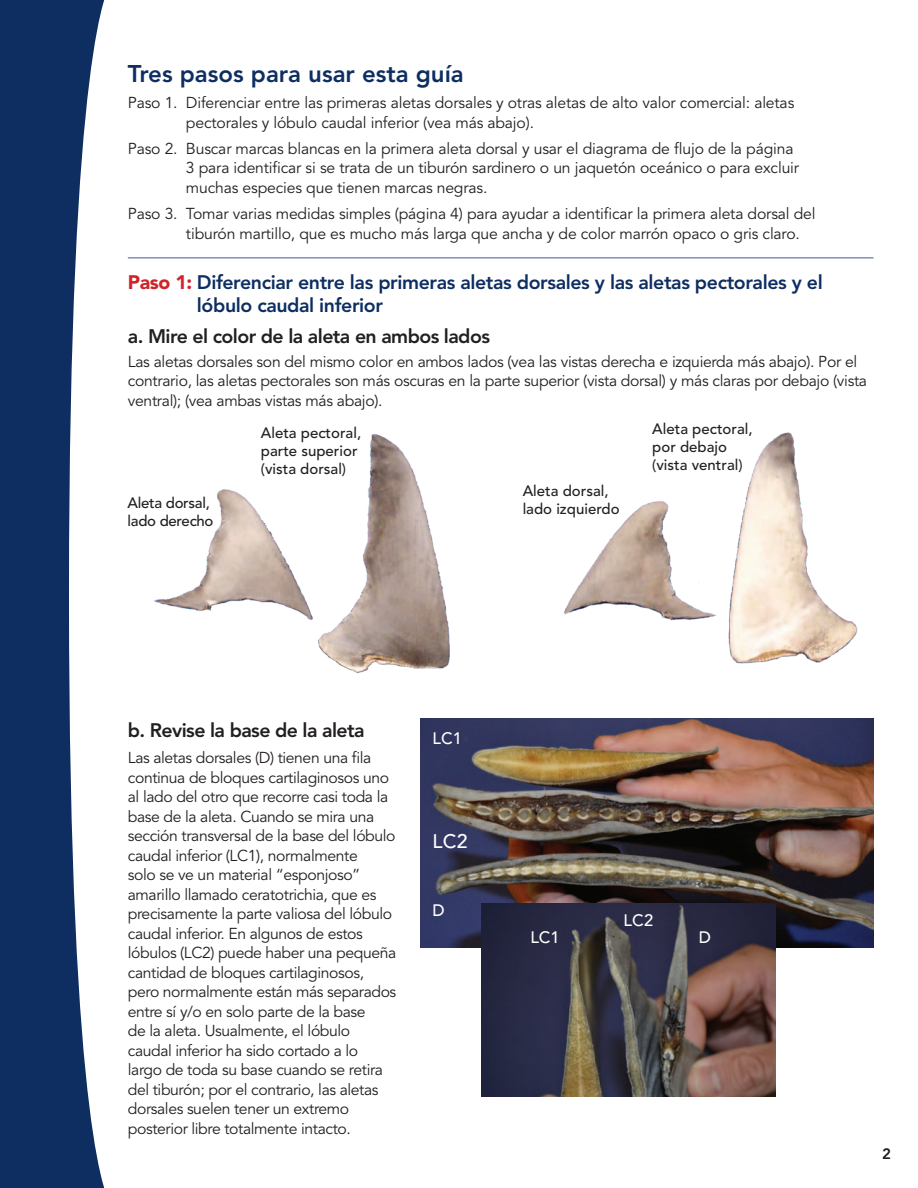
<style>
.page{position:relative;width:918px;height:1188px;background:#fff}
.page>*{position:absolute;margin:0;border:0;box-sizing:border-box;transform-origin:0 0}
.t1{font:800 24px "Avenir LT Std";color:#0e2e62}
.t2{font:800 19.5px/23.4px "Avenir LT Std";letter-spacing:-.02em;color:#0e2e62}
.t3{font:800 19.5px "Avenir LT Std";letter-spacing:-.03em;color:#231f20}
.t4{font:500 19.5px "Avenir LT Std";color:#fff}
.t5{font:500 16.5px "Avenir LT Std";color:#fff}
.t6{font:15.75px/19.5px "Avenir LT Std";letter-spacing:-.02em;color:#231f20}
.t7{font:500 15px/18px "Avenir LT Std";color:#231f20}
.t8{font:500 15px/18px "Avenir LT Std";letter-spacing:-.02em;color:#231f20}
.t9{font:800 15px "Avenir LT Std";color:#231f20}
.s1{font-weight:900;color:#d1232a}
</style>
<div class="page">
<svg style="left:0;top:0;width:105px;height:1188px;fill:#0e2e62"></svg>
<img style="left:420px;top:718px;width:454px;height:230px">
<img style="left:481px;top:903px;width:294px;height:194px">
<img style="left:154px;top:434px;width:296px;height:240px">
<img style="left:563px;top:432px;width:295px;height:232px">
<hr style="left:128px;top:257px;width:746px;height:2px;background:#7a92c4">
<h1 class="t1" style="left:128px;top:59px;width:337px">Tres pasos para usar esta guía</h1>
<p class="t6" style="left:186px;top:93px;width:610px;text-indent:-58px">Paso 1. Diferenciar entre las primeras aletas dorsales y otras aletas de alto valor comercial: aletas pectorales y lóbulo caudal inferior (vea más abajo).</p>
<p class="t6" style="left:186px;top:139px;width:615px;text-indent:-58px">Paso 2. Buscar marcas blancas en la primera aleta dorsal y usar el diagrama de flujo de la página<br>3 para identificar si se trata de un tiburón sardinero o un jaquetón oceánico o para excluir muchas especies que tienen marcas negras.</p>
<p class="t6" style="left:186px;top:204px;width:631px;text-indent:-58px">Paso 3. Tomar varias medidas simples (página 4) para ayudar a identificar la primera aleta dorsal del tiburón martillo, que es mucho más larga que ancha y de color marrón opaco o gris claro.</p>
<p class="t2" style="left:197px;top:271px;width:627px;text-indent:-69px"><span class="s1">Paso 1:</span> Diferenciar entre las primeras aletas dorsales y las aletas pectorales y el lóbulo caudal inferior</p>
<p class="t3" style="left:128px;top:325px;width:364px">a. Mire el color de la aleta en ambos lados</p>
<p class="t6" style="left:128px;top:352px;width:741px">Las aletas dorsales son del mismo color en ambos lados (vea las vistas derecha e izquierda más abajo). Por el contrario, las aletas pectorales son más oscuras en la parte superior (vista dorsal) y más claras por debajo (vista ventral); (vea ambas vistas más abajo).</p>
<p class="t8" style="left:128px;top:494px;width:87px">Aleta dorsal, lado derecho</p>
<p class="t7" style="left:261px;top:424px;width:102px">Aleta pectoral, parte superior (vista dorsal)</p>
<p class="t7" style="left:523px;top:482px;width:98px">Aleta dorsal, lado izquierdo</p>
<p class="t7" style="left:652px;top:420px;width:102px">Aleta pectoral, por debajo (vista ventral)</p>
<p class="t3" style="left:128px;top:719px;width:238px">b. Revise la base de la aleta</p>
<p class="t6" style="left:128px;top:748px;width:270px">Las aletas dorsales (D) tienen una fila continua de bloques cartilaginosos uno al lado del otro que recorre casi toda la base de la aleta. Cuando se mira una sección transversal de la base del lóbulo caudal inferior (LC1), normalmente<br>solo se ve un material “esponjoso” amarillo llamado ceratotrichia, que es precisamente la parte valiosa del lóbulo caudal inferior. En algunos de estos lóbulos (LC2) puede haber una pequeña cantidad de bloques cartilaginosos, pero normalmente están más separados entre sí y/o en solo parte de la base<br>de la aleta. Usualmente, el lóbulo caudal inferior ha sido cortado a lo largo de toda su base cuando se retira del tiburón; por el contrario, las aletas dorsales suelen tener un extremo posterior libre totalmente intacto.</p>
<p class="t5" style="left:433px;top:729px;width:31px">LC1</p>
<p class="t4" style="left:433px;top:830px;width:37px">LC2</p>
<p class="t5" style="left:433px;top:901px;width:14px">D</p>
<p class="t5" style="left:530px;top:928px;width:31px">LC1</p>
<p class="t5" style="left:624px;top:911px;width:31px">LC2</p>
<p class="t5" style="left:699px;top:928px;width:14px">D</p>
<p class="t9" style="left:882px;top:1145px;width:10px">2</p>
</div>
